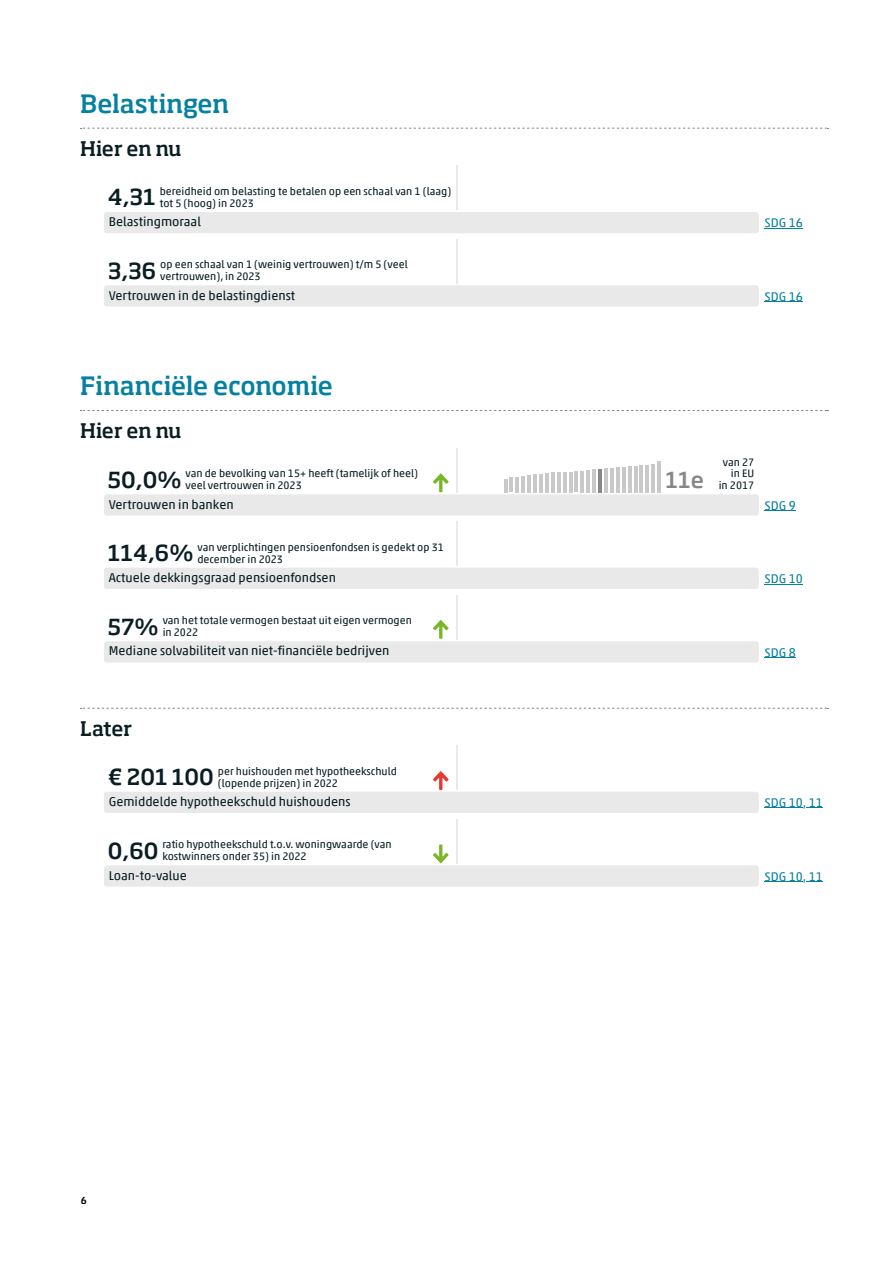
<style>
.page{position:relative;width:893px;height:1263px;background:#fff}
.page>*{position:absolute;margin:0;border:0;box-sizing:border-box;transform-origin:0 0}
.t1{font:500 24.75px "Soho W01";letter-spacing:-.01em;color:#0580a1}
.t2{font:500 21.6px "Soho W01";color:#091d23}
.t3{font:500 21.6px "Soho W01";color:#878787}
.t4{font:500 19.65px "Soho W01";letter-spacing:-.005em;color:#091d23}
.t5{font:12.75px "Akko W01";color:#091d23}
.t6{font:12.6px "Akko W01";color:#0580a1}
.t7{font:10.8px/11.9px "Akko W01";color:#091d23}
.t8{font:500 10.5px "Akko Pro";color:#000}
</style>
<div class="page">
<svg style="left:81px;top:128px;width:747px;height:1px"></svg>
<svg style="left:81px;top:410px;width:747px;height:1px"></svg>
<svg style="left:81px;top:708px;width:747px;height:1px"></svg>
<div style="left:104px;top:212px;width:655px;height:21px;background:#e9e9e9;border-radius:3px"></div>
<hr style="left:456px;top:166px;width:1px;height:44px;background:#e9e9e9">
<hr style="left:765px;top:228px;width:38px;height:1px;background:#0580a1">
<div style="left:104px;top:285px;width:655px;height:22px;background:#e9e9e9;border-radius:3px"></div>
<hr style="left:456px;top:239px;width:1px;height:44px;background:#e9e9e9">
<hr style="left:765px;top:301px;width:38px;height:1px;background:#0580a1">
<div style="left:104px;top:494px;width:655px;height:22px;background:#e9e9e9;border-radius:3px"></div>
<hr style="left:456px;top:448px;width:1px;height:44px;background:#e9e9e9">
<svg style="left:433px;top:473px;width:16px;height:19px"></svg>
<hr style="left:657px;top:461px;width:4px;height:31px;background:#c9c9c9">
<hr style="left:651px;top:464px;width:4px;height:28px;background:#c9c9c9">
<hr style="left:645px;top:465px;width:4px;height:27px;background:#c9c9c9">
<hr style="left:639px;top:465px;width:4px;height:27px;background:#c9c9c9">
<hr style="left:634px;top:466px;width:3px;height:26px;background:#c9c9c9">
<hr style="left:628px;top:466px;width:4px;height:26px;background:#c9c9c9">
<hr style="left:622px;top:467px;width:4px;height:25px;background:#c9c9c9">
<hr style="left:616px;top:467px;width:4px;height:25px;background:#c9c9c9">
<hr style="left:610px;top:468px;width:4px;height:24px;background:#c9c9c9">
<hr style="left:604px;top:468px;width:4px;height:24px;background:#c9c9c9">
<hr style="left:598px;top:469px;width:4px;height:23px;background:#878787">
<hr style="left:592px;top:469px;width:4px;height:23px;background:#c9c9c9">
<hr style="left:586px;top:470px;width:4px;height:22px;background:#c9c9c9">
<hr style="left:580px;top:471px;width:4px;height:21px;background:#c9c9c9">
<hr style="left:574px;top:472px;width:4px;height:20px;background:#c9c9c9">
<hr style="left:569px;top:472px;width:3px;height:20px;background:#c9c9c9">
<hr style="left:563px;top:472px;width:4px;height:20px;background:#c9c9c9">
<hr style="left:557px;top:472px;width:4px;height:20px;background:#c9c9c9">
<hr style="left:551px;top:472px;width:4px;height:20px;background:#c9c9c9">
<hr style="left:545px;top:473px;width:4px;height:19px;background:#c9c9c9">
<hr style="left:539px;top:474px;width:4px;height:18px;background:#c9c9c9">
<hr style="left:533px;top:474px;width:4px;height:18px;background:#c9c9c9">
<hr style="left:527px;top:475px;width:4px;height:17px;background:#c9c9c9">
<hr style="left:521px;top:476px;width:4px;height:16px;background:#c9c9c9">
<hr style="left:515px;top:477px;width:4px;height:15px;background:#c9c9c9">
<hr style="left:509px;top:477px;width:4px;height:15px;background:#c9c9c9">
<hr style="left:504px;top:479px;width:4px;height:13px;background:#c9c9c9">
<hr style="left:765px;top:510px;width:31px;height:1px;background:#0580a1">
<div style="left:104px;top:568px;width:655px;height:21px;background:#e9e9e9;border-radius:3px"></div>
<hr style="left:456px;top:522px;width:1px;height:44px;background:#e9e9e9">
<hr style="left:765px;top:584px;width:38px;height:1px;background:#0580a1">
<div style="left:104px;top:641px;width:655px;height:21px;background:#e9e9e9;border-radius:3px"></div>
<hr style="left:456px;top:595px;width:1px;height:44px;background:#e9e9e9">
<svg style="left:433px;top:620px;width:16px;height:19px"></svg>
<hr style="left:765px;top:657px;width:31px;height:1px;background:#0580a1">
<div style="left:104px;top:792px;width:655px;height:21px;background:#e9e9e9;border-radius:3px"></div>
<hr style="left:456px;top:746px;width:1px;height:44px;background:#e9e9e9">
<svg style="left:433px;top:771px;width:16px;height:18px"></svg>
<hr style="left:765px;top:807px;width:38px;height:1px;background:#0580a1">
<svg style="left:806px;top:807px;width:17px;height:1px"></svg>
<div style="left:104px;top:865px;width:655px;height:22px;background:#e9e9e9;border-radius:3px"></div>
<hr style="left:456px;top:819px;width:1px;height:44px;background:#e9e9e9">
<svg style="left:433px;top:844px;width:16px;height:19px"></svg>
<hr style="left:765px;top:881px;width:38px;height:1px;background:#0580a1">
<svg style="left:806px;top:881px;width:17px;height:1px"></svg>
<h1 class="t1" style="left:80px;top:88px;width:151px">Belastingen</h1>
<h3 class="t4" style="left:80px;top:136px;width:103px">Hier en nu</h3>
<h2 class="t2" style="left:108px;top:184px;width:50px">4,31</h2>
<p class="t7" style="left:160px;top:185px;width:293px">bereidheid om belasting te betalen op een schaal van 1 (laag) tot 5 (hoog) in 2023</p>
<p class="t5" style="left:109px;top:214px;width:94px">Belastingmoraal</p>
<p class="t6" style="left:764px;top:215px;width:40px">SDG 16</p>
<h2 class="t2" style="left:108px;top:257px;width:50px">3,36</h2>
<p class="t7" style="left:160px;top:259px;width:249px">op een schaal van 1 (weinig vertrouwen) t/m 5 (veel vertrouwen), in 2023</p>
<p class="t5" style="left:109px;top:288px;width:188px">Vertrouwen in de belastingdienst</p>
<p class="t6" style="left:764px;top:289px;width:40px">SDG 16</p>
<h1 class="t1" style="left:80px;top:370px;width:254px">Financiële economie</h1>
<h3 class="t4" style="left:80px;top:419px;width:103px">Hier en nu</h3>
<h2 class="t2" style="left:108px;top:466px;width:75px">50,0%</h2>
<p class="t7" style="left:185px;top:468px;width:234px">van de bevolking van 15+ heeft (tamelijk of heel) veel vertrouwen in 2023</p>
<h2 class="t3" style="left:665px;top:466px;width:40px">11e</h2>
<p class="t7" style="left:719px;top:456px;width:37px;text-align:right">van 27 in EU<br>in 2017</p>
<p class="t5" style="left:109px;top:496px;width:126px">Vertrouwen in banken</p>
<p class="t6" style="left:764px;top:498px;width:33px">SDG 9</p>
<h2 class="t2" style="left:108px;top:539px;width:87px">114,6%</h2>
<p class="t7" style="left:197px;top:541px;width:248px">van verplichtingen pensioenfondsen is gedekt op 31 december in 2023</p>
<p class="t5" style="left:109px;top:570px;width:229px">Actuele dekkingsgraad pensioenfondsen</p>
<p class="t6" style="left:764px;top:571px;width:40px">SDG 10</p>
<h2 class="t2" style="left:108px;top:613px;width:52px">57%</h2>
<p class="t7" style="left:163px;top:615px;width:251px">van het totale vermogen bestaat uit eigen vermogen in 2022</p>
<p class="t5" style="left:109px;top:643px;width:282px">Mediane solvabiliteit van niet-financiële bedrijven</p>
<p class="t6" style="left:764px;top:645px;width:33px">SDG 8</p>
<h3 class="t4" style="left:80px;top:716px;width:54px">Later</h3>
<h2 class="t2" style="left:108px;top:763px;width:108px">€ 201 100</h2>
<p class="t7" style="left:218px;top:765px;width:181px">per huishouden met hypotheekschuld (lopende prijzen) in 2022</p>
<p class="t5" style="left:109px;top:794px;width:243px">Gemiddelde hypotheekschuld huishoudens</p>
<p class="t6" style="left:764px;top:795px;width:60px">SDG 10, 11</p>
<h2 class="t2" style="left:108px;top:837px;width:52px">0,60</h2>
<p class="t7" style="left:162px;top:839px;width:231px">ratio hypotheekschuld t.o.v. woningwaarde (van kostwinners onder 35) in 2022</p>
<p class="t5" style="left:109px;top:867px;width:80px">Loan-to-value</p>
<p class="t6" style="left:764px;top:869px;width:60px">SDG 10, 11</p>
<p class="t8" style="left:81px;top:1194px;width:7px">6</p>
</div>
